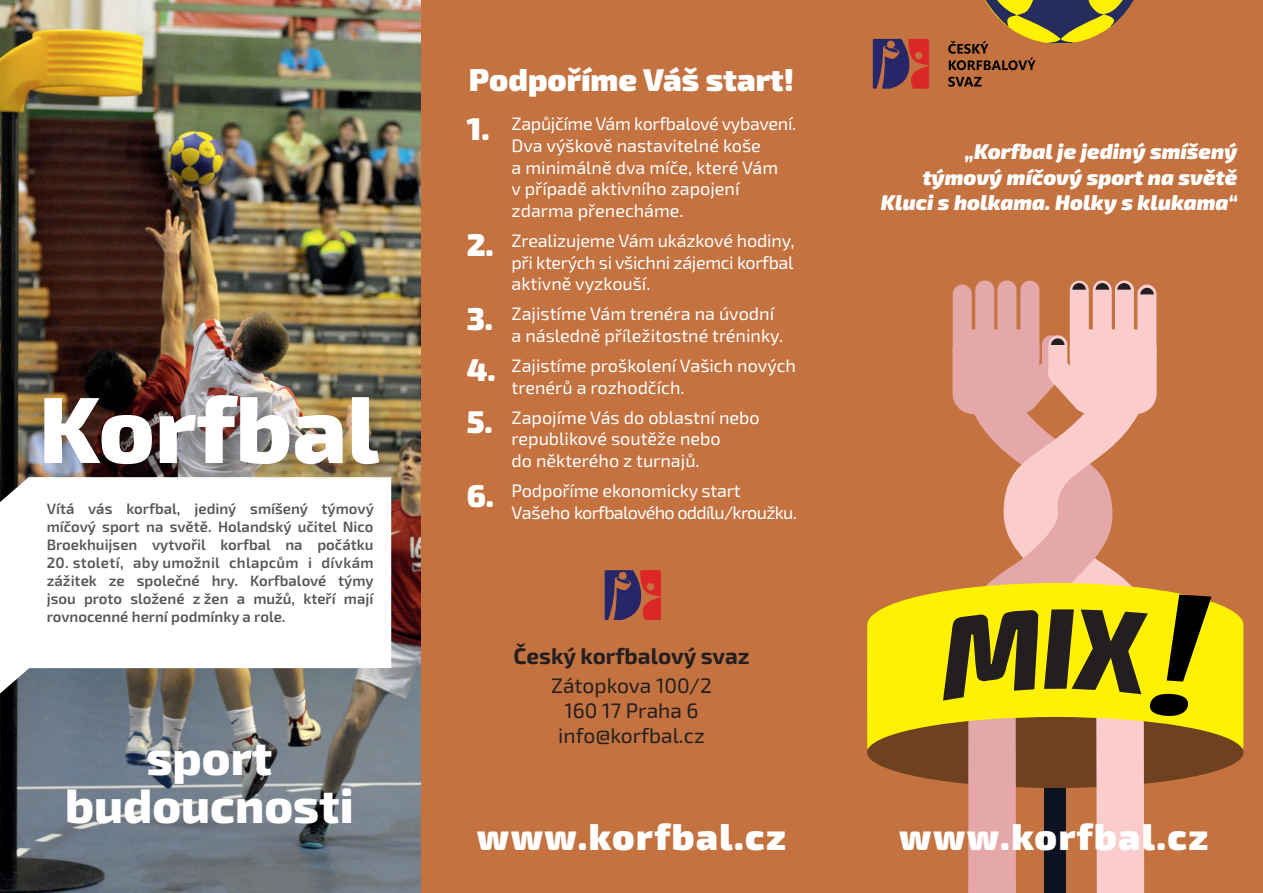
<style>
.page{position:relative;width:1263px;height:893px;background:#fff}
.page>*{position:absolute;margin:0;border:0;box-sizing:border-box;transform-origin:0 0}
.t1{font:800 94.05px "Exo 2.0";color:#fff}
.t2{font:800 48px/48px "Exo 2.0";color:#fff;text-align:center}
.t3{font:900 37.05px "Exo 2.0";letter-spacing:.04em;color:#fff}
.t4{font:900 31.5px/51.6px "Exo 2.0";color:#fff}
.t5{font:700 22.5px "Exo 2.0";color:#231f20}
.t6{font:italic 900 21.15px/25.5px "Exo 2.0";color:#fff;text-align:right}
.t7{font:21px/25.2px "Exo 2.0";color:#231f20;text-align:center}
.t8{font:18px/21.6px "Exo 2.0";color:#fff}
.t9{font:18px/21.6px "Exo 2.0";letter-spacing:-.02em;color:#fff}
.t10{font:600 15px/18px "Exo 2.0";color:#57585a;text-align:justify}
</style>
<div class="page">
<img style="left:0;top:0;width:421px;height:893px">
<div style="left:421px;top:0;width:842px;height:893px;background:#c37240"></div>
<div style="left:867px;top:717px;width:376px;height:71px;background:#6e4221;border-radius:50%"></div>
<div style="left:952px;top:329px;width:87px;height:85px;background:#e5a8a8;border-radius:21px"></div>
<div style="left:953px;top:285px;width:19px;height:79px;background:#e5a8a8;border-radius:9px"></div>
<div style="left:975px;top:280px;width:19px;height:74px;background:#e5a8a8;border-radius:9px"></div>
<div style="left:997px;top:280px;width:19px;height:74px;background:#e5a8a8;border-radius:9px"></div>
<div style="left:1020px;top:281px;width:19px;height:86px;background:#e5a8a8;border-radius:9px"></div>
<div style="left:1042px;top:335px;width:19px;height:48px;background:#e5a8a8;border-radius:9px"></div>
<div style="left:1070px;top:329px;width:87px;height:85px;background:#facdcc;border-radius:21px"></div>
<div style="left:1137px;top:285px;width:19px;height:79px;background:#facdcc;border-radius:9px"></div>
<div style="left:1115px;top:280px;width:19px;height:74px;background:#facdcc;border-radius:9px"></div>
<div style="left:1093px;top:280px;width:19px;height:74px;background:#facdcc;border-radius:9px"></div>
<div style="left:1070px;top:281px;width:19px;height:86px;background:#facdcc;border-radius:9px"></div>
<div style="left:1048px;top:335px;width:19px;height:48px;background:#facdcc;border-radius:9px"></div>
<svg style="left:1072px;top:283px;width:14px;height:7px"></svg>
<svg style="left:1051px;top:338px;width:13px;height:7px"></svg>
<svg style="left:1140px;top:288px;width:14px;height:6px"></svg>
<svg style="left:1117px;top:283px;width:14px;height:7px"></svg>
<svg style="left:1095px;top:283px;width:14px;height:7px"></svg>
<svg style="left:867px;top:591px;width:376px;height:158px;fill:#fff101"></svg>
<svg style="left:873px;top:39px;width:56px;height:50px"></svg>
<svg style="left:948px;top:77px;width:34px;height:10px"></svg>
<img style="left:0;top:164px;width:392px;height:729px">
<div style="left:45px;top:396px;width:354px;height:89px;background:#231f20;opacity:.25"></div>
<svg style="left:605px;top:570px;width:56px;height:50px"></svg>
<svg style="left:943px;top:358px;width:268px;height:535px"></svg>
<svg style="left:948px;top:0;width:186px;height:70px"></svg>
<h1 class="t1" style="left:39px;top:373px;width:342px">Korfbal</h1>
<p class="t10" style="left:47px;top:500px;width:329px">Vítá vás korfbal, jediný smíšený týmový míčový sport na světě. Holandský učitel Nico Broekhuijsen vytvořil korfbal na počátku</p>
<p class="t10" style="left:47px;top:554px;width:329px">20. století, aby umožnil chlapcům i dívkám zážitek ze společné hry. Korfbalové týmy jsou proto složené z žen a mužů, kteří mají rovnocenné herní podmínky a role.</p>
<h2 class="t2" style="left:65px;top:735px;width:290px">sport budoucnosti</h2>
<h3 class="t4" style="left:467px;top:56px;width:329px;line-height:49.3px">Podpoříme Váš start!<br>1.</h3>
<p class="t8" style="left:512px;top:114px;width:286px">Zapůjčíme Vám korfbalové vybavení.<br>Dva výškově nastavitelné koše<br>a minimálně dva míče, které Vám<br>v případě aktivního zapojení zdarma přenecháme.</p>
<p class="t8" style="left:512px;top:230px;width:285px;text-align:justify">Zrealizujeme Vám ukázkové hodiny, při kterých si všichni zájemci korfbal aktivně vyzkouší.</p>
<p class="t8" style="left:512px;top:304px;width:273px">Zajistíme Vám trenéra na úvodní a následně příležitostné tréninky.</p>
<p class="t8" style="left:512px;top:355px;width:286px">Zajistíme proškolení Vašich nových trenérů a rozhodčích.</p>
<p class="t8" style="left:512px;top:407px;width:250px">Zapojíme Vás do oblastní nebo republikové soutěže nebo<br>do některého z turnajů.</p>
<p class="t9" style="left:512px;top:480px;width:287px">Podpoříme ekonomicky start<br>Vašeho korfbalového oddílu/kroužku.</p>
<h3 class="t4" style="left:467px;top:220px;width:29px">2.</h3>
<h3 class="t4" style="left:467px;top:293px;width:30px;text-align:justify">3.<br>4.<br>5.</h3>
<h3 class="t4" style="left:467px;top:471px;width:29px">6.</h3>
<p class="t5" style="left:513px;top:642px;width:238px">Český korfbalový svaz</p>
<p class="t7" style="left:551px;top:673px;width:162px">Zátopkova 100/2<br>160 17 Praha 6 info@korfbal.cz</p>
<h3 class="t3" style="left:477px;top:815px;width:311px">www.korfbal.cz</h3>
<p class="t6" style="left:881px;top:140px;width:358px">„Korfbal je jediný smíšený týmový míčový sport na světě<br>Kluci s holkama. Holky s klukama“</p>
<h3 class="t3" style="left:899px;top:815px;width:311px">www.korfbal.cz</h3>
</div>
